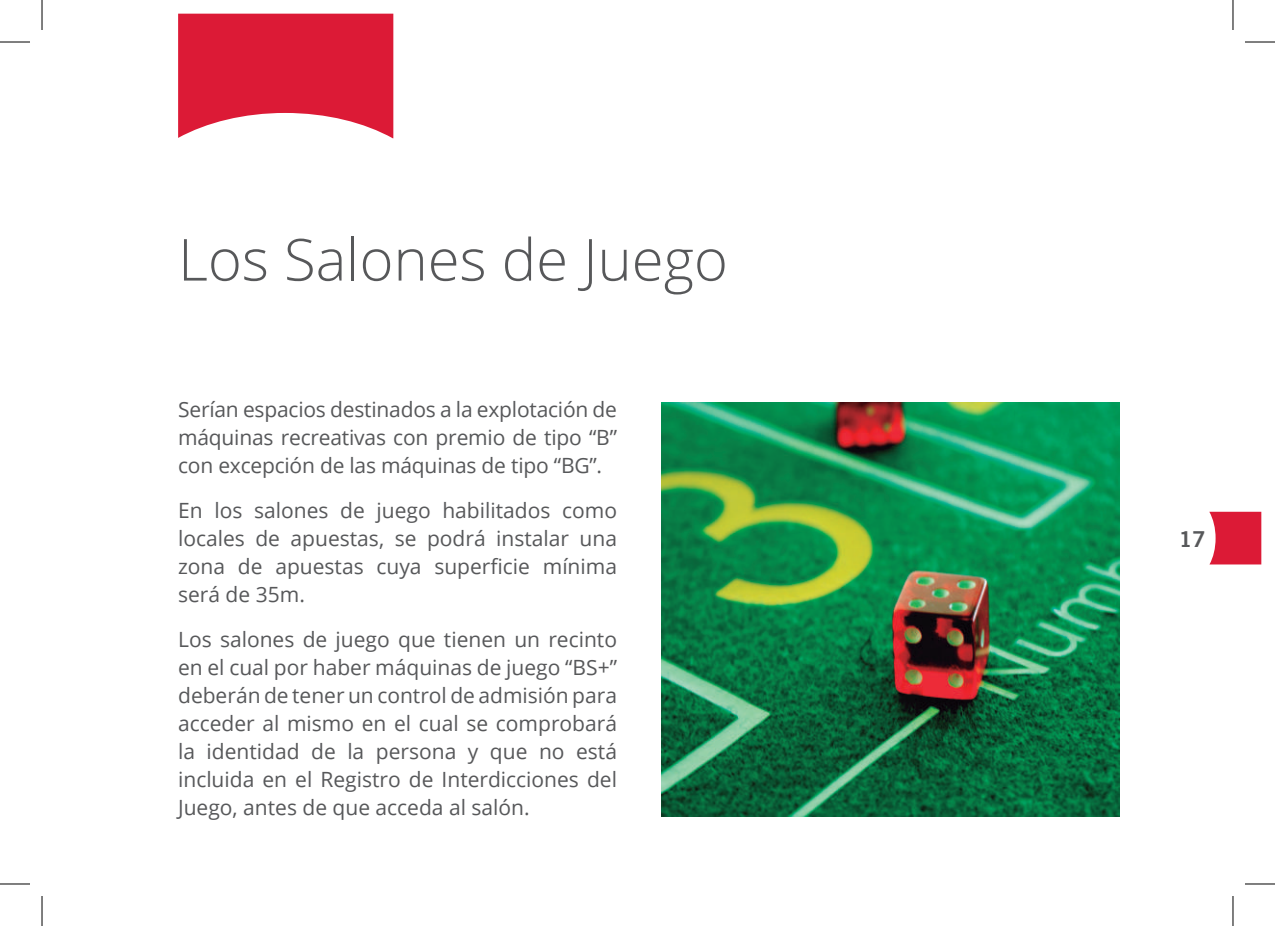
<style>
.page{position:relative;width:1275px;height:926px;background:#fff}
.page>*{position:absolute;margin:0;border:0;box-sizing:border-box;transform-origin:0 0}
.t1{font:300 58px "Open Sans";color:#57585a}
.t2{font:22px "Trade Gothic Bold Two";color:#57585a}
.t3{font:21px/28px "Open Sans";color:#57585a;text-align:justify}
</style>
<div class="page">
<svg style="left:1209px;top:512px;width:52px;height:52px;background:#df2e48"></svg>
<svg style="left:178px;top:14px;width:215px;height:124px;background:#e03951"></svg>
<img style="left:662px;top:403px;width:457px;height:413px">
<hr style="left:0;top:42px;width:30px;height:1px;background:#000">
<hr style="left:1245px;top:42px;width:30px;height:1px;background:#000">
<hr style="left:0;top:884px;width:30px;height:1px;background:#000">
<hr style="left:1245px;top:884px;width:30px;height:1px;background:#000">
<hr style="left:42px;top:0;width:1px;height:30px;background:#000">
<hr style="left:42px;top:896px;width:1px;height:30px;background:#000">
<hr style="left:1232px;top:0;width:1px;height:30px;background:#000">
<hr style="left:1232px;top:896px;width:1px;height:30px;background:#000">
<h1 class="t1" style="left:178px;top:220px;width:551px">Los Salones de Juego</h1>
<p class="t3" style="left:178px;top:395px;width:440px">Serían espacios destinados a la explotación de máquinas recreativas con premio de tipo “B” con excepción de las máquinas de tipo “BG”.</p>
<p class="t3" style="left:178px;top:496px;width:440px">En los salones de juego habilitados como locales de apuestas, se podrá instalar una zona de apuestas cuya superficie mínima será de 35m.</p>
<p class="t3" style="left:178px;top:625px;width:440px">Los salones de juego que tienen un recinto en el cual por haber máquinas de juego “BS+” deberán de tener un control de admisión para acceder al mismo en el cual se comprobará la identidad de la persona y que no está incluida en el Registro de Interdicciones del Juego, antes de que acceda al salón.</p>
<p class="t2" style="left:1178px;top:525px;width:28px">17</p>
</div>
